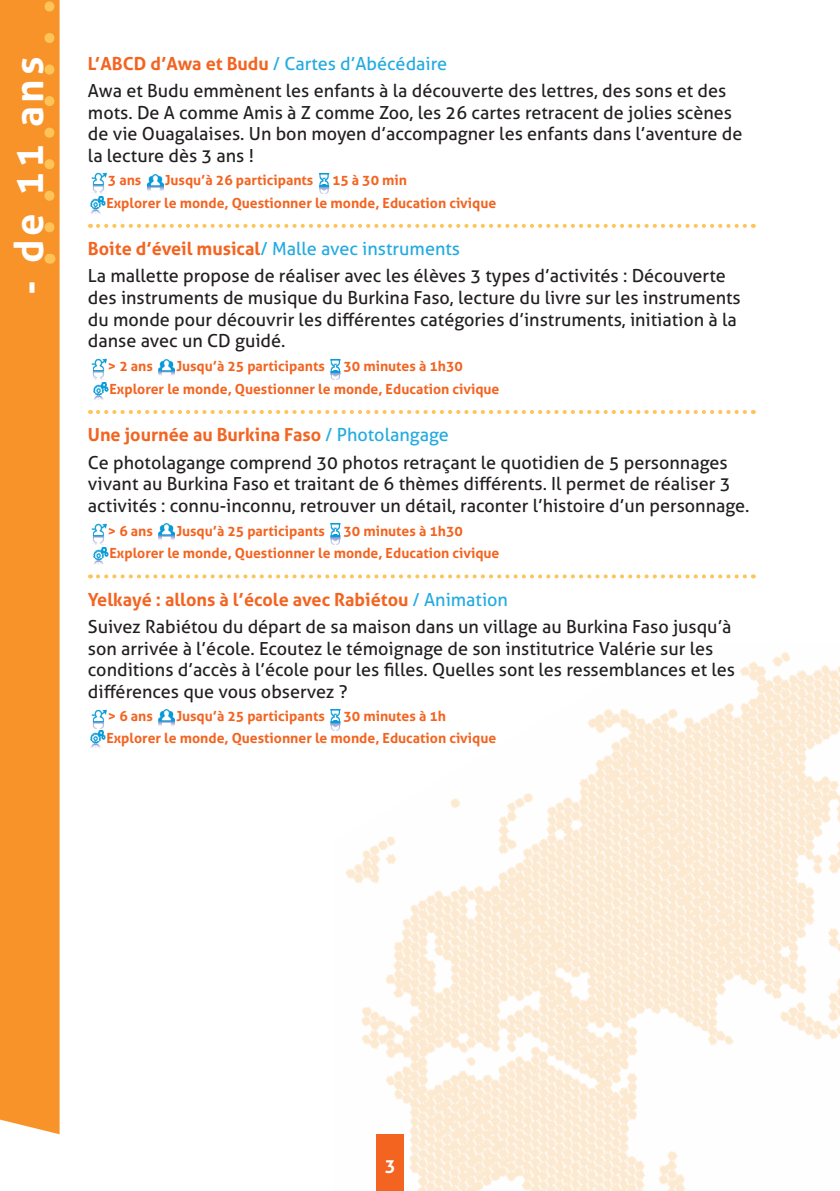
<style>
.page{position:relative;width:840px;height:1191px;background:#fff}
.page>*{position:absolute;margin:0;border:0;box-sizing:border-box;transform-origin:0 0}
.sous_titre_gras{font:700 40px "Aller";letter-spacing:.1em;color:#fff}
.texte_normal{font:18px/21.6px "Aller";color:#231f20}
.texte_normal-2{font:700 18px "Aller";color:#f36421}
.texte_normal-3{font:18px "Aller";color:#22abe0}
.texte_normal-4{font:700 18px "Aller";color:#fff}
.texte_7_pts{font:700 14px "Aller";color:#f36421}
.s1{font-weight:700;color:#f36421}
.s2{font-weight:400;color:#22abe0}
</style>
<div class="page">
<img style="left:588px;top:663px;width:251px;height:59px">
<img style="left:334px;top:722px;width:505px;height:60px">
<img style="left:382px;top:782px;width:457px;height:59px">
<img style="left:345px;top:841px;width:494px;height:60px">
<img style="left:361px;top:901px;width:478px;height:290px">
<img style="left:431px;top:960px;width:408px;height:231px">
<img style="left:533px;top:1020px;width:306px;height:171px">
<img style="left:635px;top:1080px;width:204px;height:111px">
<img style="left:737px;top:1139px;width:102px;height:52px">
<div style="left:0;top:0;width:60px;height:1134px;background:#f79328"></div>
<svg style="left:44px;top:0;width:10px;height:227px;background:#f89f34"></svg>
<div style="left:376px;top:1134px;width:27px;height:57px;background:#f36421"></div>
<svg style="left:98px;top:224px;width:655px;height:4px"></svg>
<svg style="left:98px;top:410px;width:655px;height:4px"></svg>
<svg style="left:98px;top:574px;width:655px;height:4px"></svg>
<img style="left:91px;top:172px;width:15px;height:21px">
<img style="left:147px;top:174px;width:16px;height:17px">
<img style="left:319px;top:173px;width:11px;height:21px">
<img style="left:90px;top:197px;width:16px;height:17px">
<img style="left:91px;top:358px;width:15px;height:21px">
<img style="left:158px;top:359px;width:16px;height:17px">
<img style="left:330px;top:359px;width:11px;height:21px">
<img style="left:93px;top:383px;width:16px;height:17px">
<img style="left:91px;top:523px;width:15px;height:21px">
<img style="left:158px;top:523px;width:16px;height:17px">
<img style="left:330px;top:523px;width:11px;height:21px">
<img style="left:93px;top:547px;width:16px;height:18px">
<img style="left:91px;top:709px;width:15px;height:20px">
<img style="left:158px;top:709px;width:16px;height:17px">
<img style="left:330px;top:709px;width:13px;height:21px">
<img style="left:90px;top:730px;width:16px;height:18px">
<p class="sous_titre_gras" style="left:4px;top:295px;width:239px;rotate:-90deg">- de 11 ans</p>
<p class="texte_normal-3" style="left:88px;top:53px;width:360px"><span class="s1">L’ABCD d’Awa et Budu</span> / Cartes d’Abécédaire</p>
<p class="texte_normal" style="left:88px;top:80px;width:655px">Awa et Budu emmènent les enfants à la découverte des lettres, des sons et des mots. De A comme Amis à Z comme Zoo, les 26 cartes retracent de jolies scènes de vie Ouagalaises. Un bon moyen d’accompagner les enfants dans l’aventure de la lecture dès 3 ans !</p>
<p class="texte_7_pts" style="left:108px;top:172px;width:35px">3 ans</p>
<p class="texte_7_pts" style="left:165px;top:172px;width:150px">Jusqu’à 26 participants</p>
<p class="texte_7_pts" style="left:332px;top:172px;width:76px">15 à 30 min</p>
<p class="texte_7_pts" style="left:106px;top:194px;width:391px">Explorer le monde, Questionner le monde, Education civique</p>
<p class="texte_normal-3" style="left:88px;top:238px;width:373px"><span class="s1">Boite d’éveil musical</span> / Malle avec instruments</p>
<p class="texte_normal" style="left:88px;top:265px;width:654px">La mallette propose de réaliser avec les élèves 3 types d’activités : Découverte des instruments de musique du Burkina Faso, lecture du livre sur les instruments du monde pour découvrir les différentes catégories d’instruments, initiation à la danse avec un CD guidé.</p>
<p class="texte_7_pts" style="left:108px;top:358px;width:46px">&gt; 2 ans</p>
<p class="texte_7_pts" style="left:176px;top:358px;width:150px">Jusqu’à 25 participants</p>
<p class="texte_7_pts" style="left:343px;top:358px;width:121px">30 minutes à 1h30</p>
<p class="texte_7_pts" style="left:109px;top:380px;width:391px">Explorer le monde, Questionner le monde, Education civique</p>
<p class="texte_normal-2" style="left:88px;top:424px;width:362px">Une journée au Burkina Faso <span class="s2">/ Photolangage</span></p>
<p class="texte_normal" style="left:88px;top:451px;width:662px">Ce photolagange comprend 30 photos retraçant le quotidien de 5 personnages vivant au Burkina Faso et traitant de 6 thèmes différents. Il permet de réaliser 3 activités : connu-inconnu, retrouver un détail, raconter l’histoire d’un personnage.</p>
<p class="texte_7_pts" style="left:108px;top:522px;width:46px">&gt; 6 ans</p>
<p class="texte_7_pts" style="left:176px;top:522px;width:150px">Jusqu’à 25 participants</p>
<p class="texte_7_pts" style="left:343px;top:522px;width:121px">30 minutes à 1h30</p>
<p class="texte_7_pts" style="left:109px;top:545px;width:391px">Explorer le monde, Questionner le monde, Education civique</p>
<p class="texte_normal-2" style="left:88px;top:588px;width:421px">Yelkayé : allons à l’école avec Rabiétou <span class="s2">/ Animation</span></p>
<p class="texte_normal" style="left:88px;top:616px;width:648px">Suivez Rabiétou du départ de sa maison dans un village au Burkina Faso jusqu’à son arrivée à l’école. Ecoutez le témoignage de son institutrice Valérie sur les conditions d’accès à l’école pour les filles. Quelles sont les ressemblances et les différences que vous observez ?</p>
<p class="texte_7_pts" style="left:108px;top:707px;width:46px">&gt; 6 ans</p>
<p class="texte_7_pts" style="left:176px;top:707px;width:150px">Jusqu’à 25 participants</p>
<p class="texte_7_pts" style="left:343px;top:707px;width:104px">30 minutes à 1h</p>
<p class="texte_7_pts" style="left:106px;top:729px;width:391px">Explorer le monde, Questionner le monde, Education civique</p>
<p class="texte_normal-4" style="left:384px;top:1154px;width:12px">3</p>
</div>
